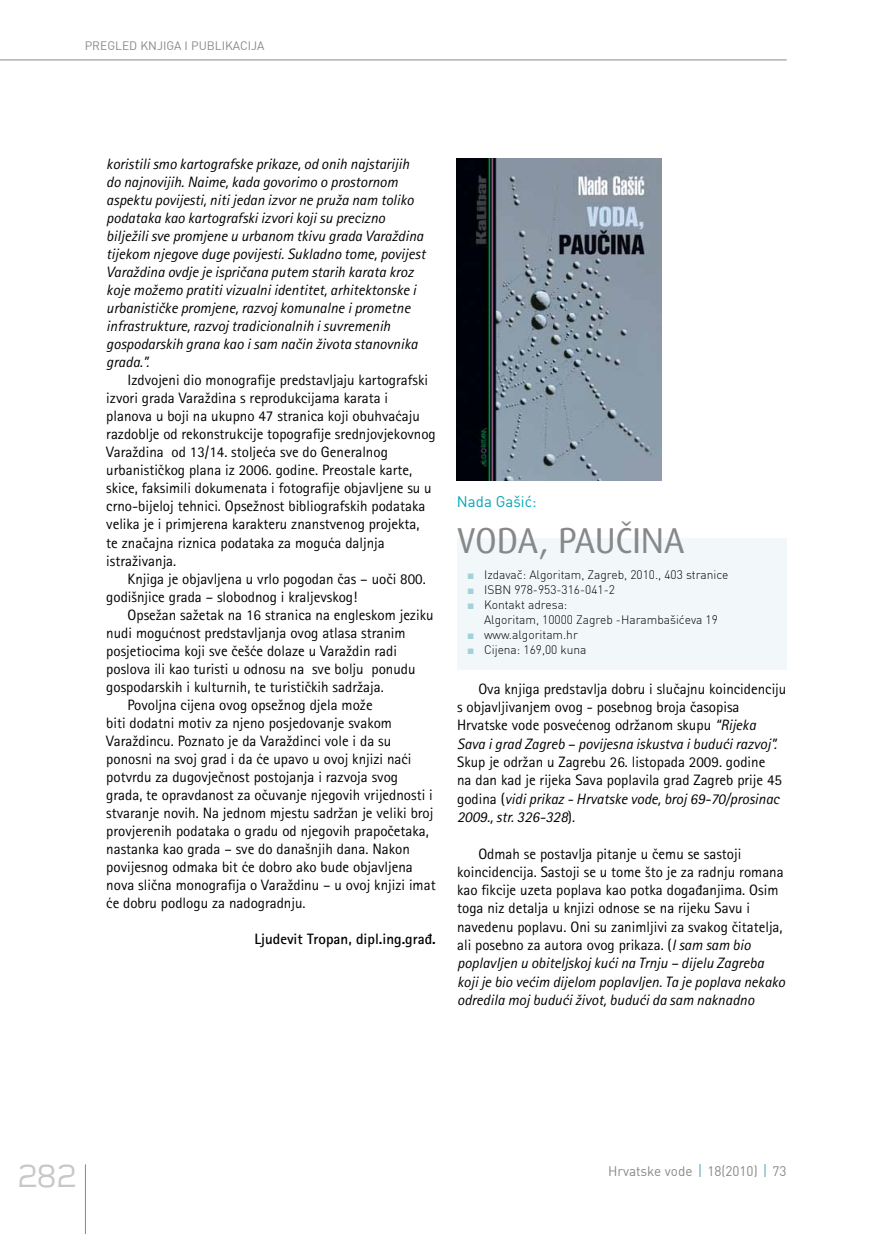
<style>
.page{position:relative;width:893px;height:1234px;background:#fff}
.page>*{position:absolute;margin:0;border:0;box-sizing:border-box;transform-origin:0 0}
.t1{font:36px "Dax";letter-spacing:-.01em;color:#87888a}
.t2{font:300 36px "Teen";color:#c6c7c8}
.t3{font:15px/18.3px "Rotis Sans Serifklemy";color:#000}
.t4{font:italic 15px/18px "Rotis Sans Serifklemy";color:#000}
.t5{font:700 15px "Rotis Sans Serifklemy";color:#000}
.t6{font:15px "DIN";color:#00a5b7}
.t7{font:13.5px "DIN";color:#87888a}
.t8{font:12px/15px "DIN Lt";color:#000}
.t9{font:12px "DIN";color:#87888a}
.s1{font-family:"Times New Roman";color:#a2d1d9}
.s2{font-style:italic}
</style>
<div class="page">
<hr style="left:85px;top:1164px;width:1px;height:69px;background:#87888a">
<hr style="left:0;top:60px;width:787px;height:1px;background:#87888a">
<svg style="left:699px;top:1164px;width:2px;height:12px"></svg>
<svg style="left:764px;top:1164px;width:2px;height:12px"></svg>
<img style="left:457px;top:159px;width:205px;height:321px">
<div style="left:457px;top:538px;width:329px;height:131px;background:#f2f8f9"></div>
<p class="t9" style="left:85px;top:37px;width:24px">PREGLE</p>
<p class="t9" style="left:129px;top:37px;width:78px">D KNJIGA I PUBLIK</p>
<p class="t9" style="left:233px;top:37px;width:33px">ACIJA</p>
<p class="t4" style="left:106px;top:155px;width:321px">koristili smo kartografske prikaze, od onih najstarijih do najnovijih. Naime, kada govorimo o prostornom aspektu povijesti, niti jedan izvor ne pruža nam toliko podataka kao kartografski izvori koji su precizno bilježili sve promjene u urbanom tkivu grada Varaždina tijekom njegove duge povijesti. Sukladno tome, povijest Varaždina ovdje je ispričana putem starih karata kroz koje možemo pratiti vizualni identitet, arhitektonske i urbanističke promjene, razvoj komunalne i prometne infrastrukture, razvoj tradicionalnih i suvremenih gospodarskih grana kao i sam način života stanovnika grada.”.</p>
<p class="t3" style="left:106px;top:371px;width:331px;text-indent:21px">Izdvojeni dio monografije predstavljaju kartografski izvori grada Varaždina s reprodukcijama karata i planova u boji na ukupno 47 stranica koji obuhvaćaju razdoblje od rekonstrukcije topografije srednjovjekovnog Varaždina od 13/14. stoljeća sve do Generalnog urbanističkog plana iz 2006. godine. Preostale karte, skice, faksimili dokumenata i fotografije objavljene su u crno-bijeloj tehnici. Opsežnost bibliografskih podataka velika je i primjerena karakteru znanstvenog projekta,<br>te značajna riznica podataka za moguća daljnja istraživanja.</p>
<p class="t3" style="left:106px;top:569px;width:321px;text-indent:21px">Knjiga je objavljena u vrlo pogodan čas – uoči 800. godišnjice grada – slobodnog i kraljevskog!</p>
<p class="t3" style="left:128px;top:605px;width:308px">Opsežan sažetak na 16 stranica na engleskom jeziku</p>
<p class="t3" style="left:106px;top:623px;width:301px">nudi mogućnost predstavljanja ovog atlasa stranim</p>
<p class="t3" style="left:106px;top:641px;width:292px">posjetiocima koji sve češće dolaze u Varaždin radi</p>
<p class="t3" style="left:106px;top:659px;width:311px">poslova ili kao turisti u odnosu na sve bolju ponudu</p>
<p class="t3" style="left:106px;top:677px;width:279px">gospodarskih i kulturnih, te turističkih sadržaja.</p>
<p class="t3" style="left:128px;top:695px;width:247px">Povoljna cijena ovog opsežnog djela može</p>
<p class="t3" style="left:106px;top:713px;width:287px">biti dodatni motiv za njeno posjedovanje svakom</p>
<p class="t3" style="left:106px;top:731px;width:286px">Varaždincu. Poznato je da Varaždinci vole i da su</p>
<p class="t3" style="left:106px;top:749px;width:307px">ponosni na svoj grad i da će upavo u ovoj knjizi naći</p>
<p class="t3" style="left:106px;top:767px;width:293px">potvrdu za dugovječnost postojanja i razvoja svog</p>
<p class="t3" style="left:106px;top:785px;width:328px">grada, te opravdanost za očuvanje njegovih vrijednosti i</p>
<p class="t3" style="left:106px;top:803px;width:329px">stvaranje novih. Na jednom mjestu sadržan je veliki broj</p>
<p class="t3" style="left:106px;top:821px;width:324px">provjerenih podataka o gradu od njegovih prapočetaka,</p>
<p class="t3" style="left:106px;top:839px;width:305px">nastanka kao grada – sve do današnjih dana. Nakon</p>
<p class="t3" style="left:106px;top:857px;width:308px">povijesnog odmaka bit će dobro ako bude objavljena</p>
<p class="t3" style="left:106px;top:875px;width:331px">nova slična monografija o Varaždinu – u ovoj knjizi imat</p>
<p class="t3" style="left:106px;top:893px;width:201px">će dobru podlogu za nadogradnju.</p>
<p class="t5" style="left:254px;top:929px;width:183px">Ljudevit Tropan, dipl.ing.građ.</p>
<p class="t6" style="left:457px;top:492px;width:81px">Nada Gašić:</p>
<h1 class="t1" style="left:457px;top:520px;width:229px">VODA, PAUČINA</h1>
<p class="t8" style="left:467px;top:567px;width:263px"><span class="s1">■</span> Izdavač: Algoritam, Zagreb, 2010., 403 stranice</p>
<p class="t8" style="left:467px;top:582px;width:149px"><span class="s1">■</span> ISBN 978-953-316-041-2</p>
<p class="t8" style="left:484px;top:597px;width:235px;text-indent:-17px"><span class="s1">■</span> Kontakt adresa:<br>Algoritam, 10000 Zagreb -Harambašićeva 19</p>
<p class="t8" style="left:467px;top:627px;width:112px"><span class="s1">■</span> www.algoritam.hr</p>
<p class="t8" style="left:467px;top:642px;width:121px"><span class="s1">■</span> Cijena: 169,00 kuna</p>
<p class="t3" style="left:457px;top:679px;width:331px;text-indent:21px">Ova knjiga predstavlja dobru i slučajnu koincidenciju s objavljivanjem ovog - posebnog broja časopisa Hrvatske vode posvećenog održanom skupu <span class="s2">“Rijeka Sava i grad Zagreb – povijesna iskustva i budući razvoj”.</span></p>
<p class="t3" style="left:457px;top:752px;width:326px">Skup je održan u Zagrebu 26. listopada 2009. godine na dan kad je rijeka Sava poplavila grad Zagreb prije 45 godina (<span class="s2">vidi prikaz - Hrvatske vode, broj 69-70/prosinac 2009., str. 326-328</span>).</p>
<p class="t3" style="left:457px;top:844px;width:329px;text-indent:21px">Odmah se postavlja pitanje u čemu se sastoji koincidencija. Sastoji se u tome što je za radnju romana kao fikcije uzeta poplava kao potka događanjima. Osim toga niz detalja u knjizi odnose se na rijeku Savu i navedenu poplavu. Oni su zanimljivi za svakog čitatelja, ali posebno za autora ovog prikaza. (<span class="s2">I sam sam bio poplavljen u obiteljskoj kući na Trnju – dijelu Zagreba koji je bio većim dijelom poplavljen. Ta je poplava nekako odredila moj budući život, budući da sam naknadno</span></p>
<h1 class="t2" style="left:17px;top:1156px;width:61px">282</h1>
<p class="t7" style="left:608px;top:1161px;width:180px">Hrvatske vode 18(2010) 73</p>
</div>
